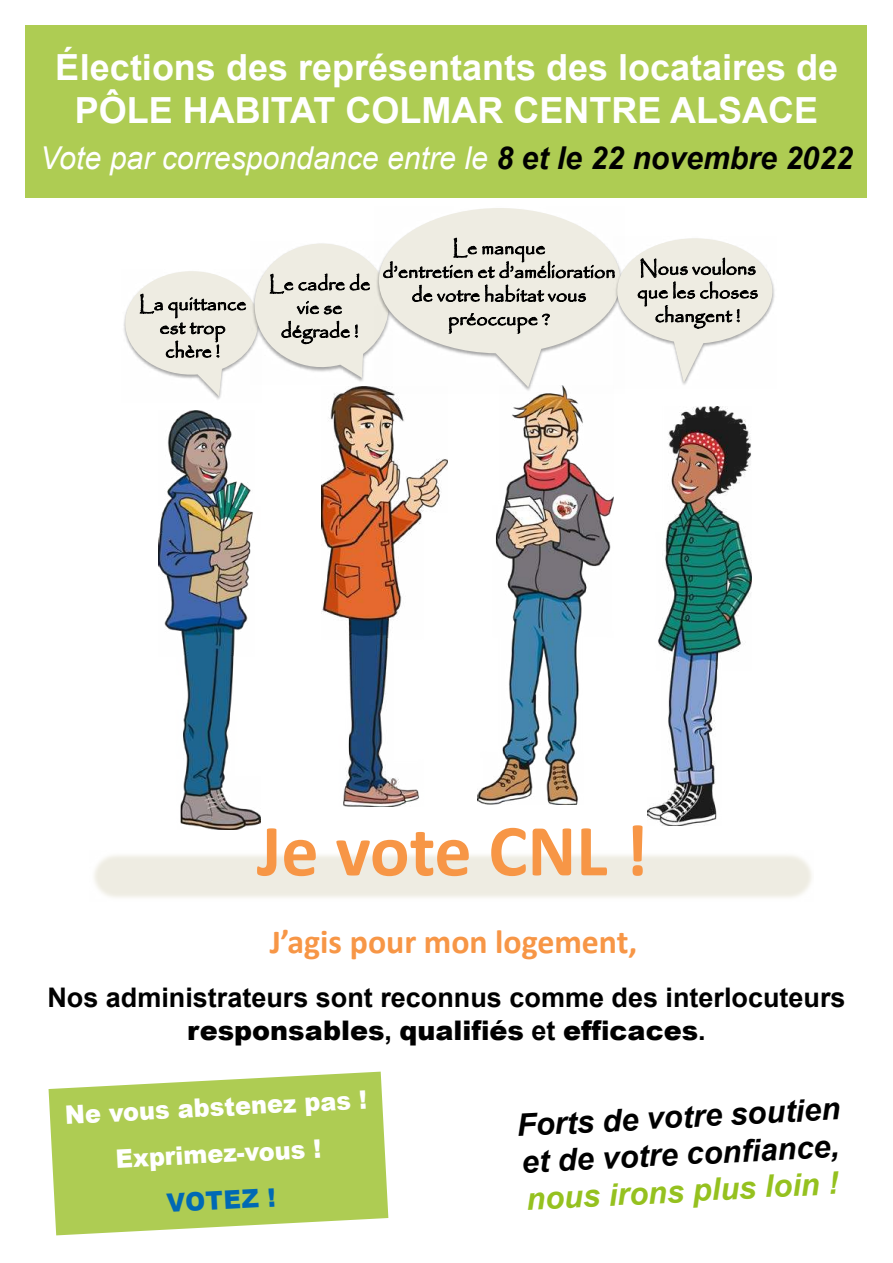
<style>
.page{position:relative;width:893px;height:1263px;background:#fff}
.page>*{position:absolute;margin:0;border:0;box-sizing:border-box;transform-origin:0 0}
.t1{font:700 73.95px "Calibri";color:#f79646}
.t2{font:700 36px/43.2px "Arial";color:#fff;text-align:center}
.t3{font:700 33.9px "Calibri";color:#f79646}
.t4{font:italic 31.5px "Arial";color:#fff;scale:.96 1}
.t5{font:italic 700 30.9px/37px "Arial";color:#000}
.t6{font:italic 700 30.9px "Arial";color:#95c11f}
.t7{font:700 29.55px "Calibri";color:#f79646}
.t8{font:700 27px/32.4px "Arial";color:#000;text-align:center}
.t9{font:900 25.5px/46.7px "Arial";color:#fff;text-align:center;scale:.94 1}
.t10{font:900 25.5px "Arial";color:#0069b4;scale:.94 1}
.t11{font:19.8px/23.7px "Papyrus";letter-spacing:.005em;color:#000;text-align:center}
.s1{font-weight:700;color:#000}
.s2{font-weight:900}
</style>
<div class="page">
<img style="left:322px;top:396px;width:125px;height:410px">
<img style="left:477px;top:396px;width:136px;height:409px">
<img style="left:647px;top:407px;width:104px;height:419px">
<img style="left:158px;top:411px;width:102px;height:419px">
<svg style="left:123px;top:208px;width:652px;height:188px"></svg>
<div style="left:26px;top:26px;width:841px;height:172px;background:#aecc53"></div>
<svg style="left:49px;top:1071px;width:339px;height:164px;background:#b7d268"></svg>
<h2 class="t2" style="left:55px;top:49px;width:784px">Élections des représentants des locataires de<br>PÔLE HABITAT COLMAR CENTRE ALSACE</h2>
<h3 class="t4" style="left:40px;top:147px;width:848px">Vote par correspondance entre le <span class="s1">8 et le 22 novembre 2022</span></h3>
<p class="t11" style="left:139px;top:294px;width:109px">La quittance est trop chère !</p>
<p class="t11" style="left:269px;top:274px;width:103px">Le cadre de vie se dégrade !</p>
<p class="t11" style="left:383px;top:238px;width:234px">Le manque<br>d’entretien et d’amélioration de votre habitat vous préoccupe ?</p>
<p class="t11" style="left:637px;top:259px;width:122px">Nous voulons que les choses changent !</p>
<h1 class="t1" style="left:257px;top:825px;width:393px">Je vote CNL !</h1>
<h3 class="t7" style="left:292px;top:917px;width:323px">J’agis pour mon logement,</h3>
<h3 class="t3" style="left:270px;top:930px;width:369px">J’agis pour mon logement,</h3>
<h3 class="t8" style="left:47px;top:984px;width:800px">Nos administrateurs sont reconnus comme des interlocuteurs <span class="s2">responsables</span>, <span class="s2">qualifiés</span> et <span class="s2">efficaces</span>.</h3>
<p class="t9" style="left:64px;top:1094px;width:323px;rotate:-3deg">Ne vous abstenez pas !<br>Exprimez-vous !</p>
<p class="t10" style="left:166px;top:1193px;width:117px;rotate:-3deg">VOTEZ !</p>
<h3 class="t5" style="left:516px;top:1109px;width:325px;rotate:-3deg">Forts de votre soutien et de votre confi ance,</h3>
<h3 class="t6" style="left:526px;top:1187px;width:314px;rotate:-3deg">nous irons plus loin !</h3>
</div>
